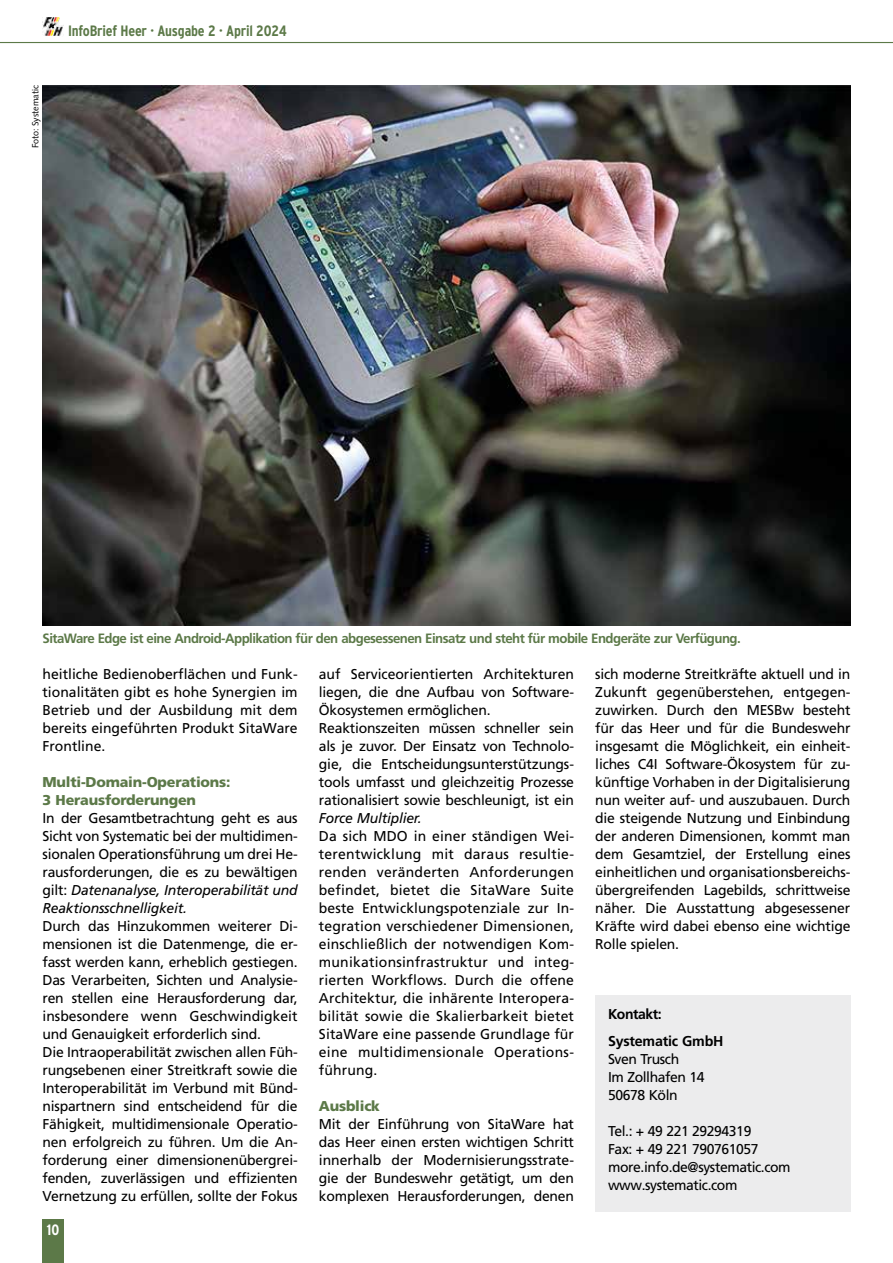
<style>
.page{position:relative;width:893px;height:1263px;background:#fff}
.page>*{position:absolute;margin:0;border:0;box-sizing:border-box;transform-origin:0 0}
.t1{font:700 condensed 15px "Interstate";letter-spacing:-.015em;color:#5c7948}
.t2{font:700 condensed 15px "Interstate";color:#fff}
.t3{font:14.25px/18px "Frutiger LT Pro";letter-spacing:-.015em;color:#000;text-align:justify}
.t4{font:900 14.25px/18px "Frutiger";letter-spacing:-.015em;color:#5c7948}
.t5{font:700 14.25px/26.5px "Frutiger";letter-spacing:-.015em;color:#000}
.t6{font:italic 14.25px "Frutiger LT Pro";letter-spacing:-.015em;color:#000}
.t7{font:700 13.5px "Frutiger LT Pro";letter-spacing:-.04em;color:#5c7948}
.t8{font:9px "Syntax";color:#000}
.s1{font-style:italic}
</style>
<div class="page">
<hr style="left:0;top:42px;width:893px;height:1px;background:#5c7948">
<img style="left:43px;top:17px;width:21px;height:19px">
<div style="left:43px;top:1219px;width:21px;height:44px;background:#5c7948"></div>
<div style="left:595px;top:996px;width:255px;height:216px;background:#ececed"></div>
<img style="left:43px;top:85px;width:807px;height:540px">
<p class="t8" style="left:30px;top:148px;width:65px;rotate:-90deg">Foto: Systematic</p>
<p class="t1" style="left:68px;top:22px;width:220px">InfoBrief Heer · Ausgabe 2 · April 2024</p>
<p class="t7" style="left:43px;top:630px;width:700px">SitaWare Edge ist eine Android-Applikation für den abgesessenen Einsatz und steht für mobile Endgeräte zur Verfügung.</p>
<p class="t3" style="left:43px;top:665px;width:257px">heitliche Bedienoberflächen und Funk&shy;tionalitäten gibt es hohe Synergien im Betrieb und der Ausbildung mit dem bereits eingeführten Produkt SitaWare Frontline.</p>
<p class="t4" style="left:43px;top:773px;width:189px">Multi-Domain-Operations:<br>3 Herausforderungen</p>
<p class="t3" style="left:43px;top:809px;width:257px">In der Gesamtbetrachtung geht es aus Sicht von Systematic bei der multidimen&shy;sionalen Operationsführung um drei He&shy;rausforderungen, die es zu bewältigen gilt: <span class="s1">Datenanalyse, Interoperabilität und Reaktionsschnelligkeit.</span></p>
<p class="t3" style="left:43px;top:917px;width:257px;text-align:left">Durch das Hinzukommen weiterer Di&shy;mensionen ist die Datenmenge, die er&shy;fasst werden kann, erheblich gestiegen.<br>Das Verarbeiten, Sichten und Analysie&shy;ren stellen eine Herausforderung dar, insbesondere wenn Geschwindigkeit und Genauigkeit erforderlich sind.<br>Die Intraoperabilität zwischen allen Füh&shy;rungsebenen einer Streitkraft sowie die Interoperabilität im Verbund mit Bünd&shy;nispartnern sind entscheidend für die Fähigkeit, multidimensionale Operatio&shy;nen erfolgreich zu führen. Um die An&shy;forderung einer dimensionenübergrei&shy;fenden, zuverlässigen und effizienten Vernetzung zu erfüllen, sollte der Fokus</p>
<p class="t2" style="left:47px;top:1221px;width:14px">10</p>
<p class="t3" style="left:319px;top:665px;width:257px;text-align:left">auf Serviceorientierten Architekturen liegen, die dne Aufbau von Software-Ökosystemen ermöglichen.<br>Reaktionszeiten müssen schneller sein als je zuvor. Der Einsatz von Technolo&shy;gie, die Entscheidungsunterstützungs&shy;tools umfasst und gleichzeitig Prozesse rationalisiert sowie beschleunigt, ist ein</p>
<p class="t6" style="left:319px;top:810px;width:104px">Force Multiplier.</p>
<p class="t3" style="left:319px;top:827px;width:257px">Da sich MDO in einer ständigen Wei&shy;terentwicklung mit daraus resultie&shy;renden veränderten Anforderungen befindet, bietet die SitaWare Suite beste Entwicklungspotenziale zur In&shy;tegration verschiedener Dimensionen, einschließlich der notwendigen Kom&shy;munikationsinfrastruktur und integ&shy;rierten Workflows. Durch die offene Architektur, die inhärente Interopera&shy;bilität sowie die Skalierbarkeit bietet SitaWare eine passende Grundlage für eine multidimensionale Operations&shy;führung.</p>
<p class="t4" style="left:319px;top:1097px;width:63px">Ausblick</p>
<p class="t3" style="left:319px;top:1115px;width:257px">Mit der Einführung von SitaWare hat das Heer einen ersten wichtigen Schritt innerhalb der Modernisierungsstrate&shy;gie der Bundeswehr getätigt, um den komplexen Herausforderungen, denen</p>
<p class="t3" style="left:595px;top:665px;width:257px">sich moderne Streitkräfte aktuell und in Zukunft gegenüberstehen, entgegen&shy;zuwirken. Durch den MESBw besteht für das Heer und für die Bundeswehr insgesamt die Möglichkeit, ein einheit&shy;liches C4I Software-Ökosystem für zu&shy;künftige Vorhaben in der Digitalisierung nun weiter auf- und auszubauen. Durch die steigende Nutzung und Einbindung der anderen Dimensionen, kommt man dem Gesamtziel, der Erstellung eines einheitlichen und organisationsbereichs&shy;übergreifenden Lagebilds, schrittweise näher. Die Ausstattung abgesessener Kräfte wird dabei ebenso eine wichtige Rolle spielen.</p>
<p class="t5" style="left:608px;top:1001px;width:117px">Kontakt:<br>Systematic GmbH</p>
<p class="t3" style="left:608px;top:1050px;width:98px;text-align:left">Sven Trusch<br>Im Zollhafen 14<br>50678 Köln</p>
<p class="t3" style="left:608px;top:1122px;width:184px;text-align:left">Tel.: + 49 221 29294319<br>Fax: + 49 221 790761057 more.info.de@systematic.com www.systematic.com</p>
</div>
